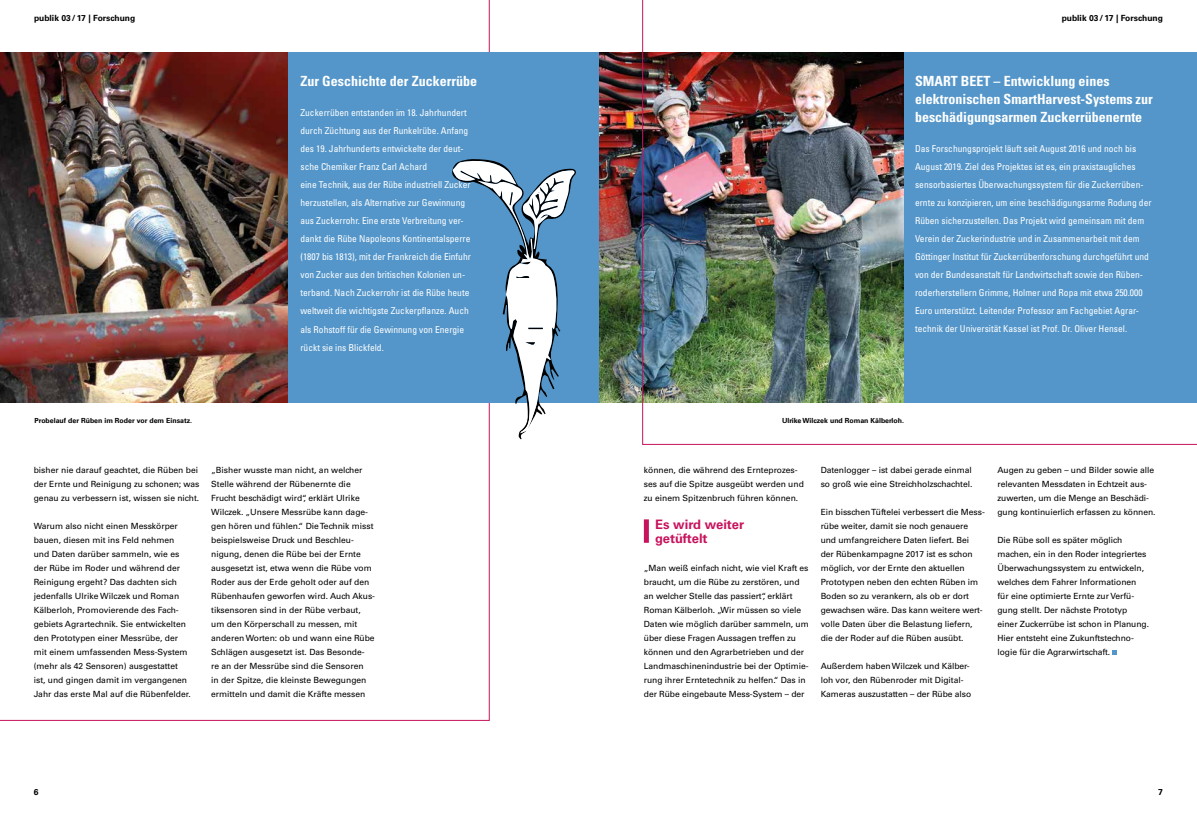
<style>
.page{position:relative;width:1197px;height:820px;background:#fff}
.page>*{position:absolute;margin:0;border:0;box-sizing:border-box;transform-origin:0 0}
.t1{font:700 condensed 14px/18px "Univers LT Std";color:#fff}
.t2{font:700 13px/14px "Univers LT Std";color:#c7135d}
.t3{font:condensed 9.5px/18px "Univers LT Std";color:#fff}
.t4{font:8.5px/14px "Univers LT Std";letter-spacing:-.005em;color:#000}
.t5{font:700 8.5px "Univers LT Std";color:#000}
.t6{font:700 7px "Univers LT Std";color:#000}
</style>
<div class="page">
<svg style="left:0;top:0;width:490px;height:721px"></svg>
<img style="left:598px;top:52px;width:43px;height:350px">
<img style="left:0;top:52px;width:288px;height:350px">
<div style="left:288px;top:52px;width:310px;height:350px;background:#5496c9"></div>
<div style="left:643px;top:519px;width:5px;height:23px;background:#c7135d"></div>
<svg style="left:1112px;top:650px;width:4px;height:4px"></svg>
<img style="left:641px;top:0;width:555px;height:445px">
<svg style="left:451px;top:159px;width:126px;height:280px"></svg>
<p class="t5" style="left:34px;top:13px;width:103px">publik 03/17 | Forschung</p>
<p class="t5" style="left:1061px;top:13px;width:103px">publik 03/17 | Forschung</p>
<h1 class="t1" style="left:300px;top:72px;width:178px">Zur Geschichte der Zuckerrübe</h1>
<p class="t3" style="left:300px;top:104px;width:172px">Zuckerrüben entstanden im 18. Jahrhundert durch Züchtung aus der Runkelrübe. Anfang des 19. Jahrhunderts entwickelte der deut&shy;sche Chemiker Franz Carl Achard<br>eine Technik, aus der Rübe industriell Zucker herzustellen, als Alternative zur Gewinnung aus Zuckerrohr. Eine erste Verbreitung ver&shy;dankt die Rübe Napoleons Kontinentalsperre (1807 bis 1813), mit der Frankreich die Einfuhr von Zucker aus den britischen Kolonien un&shy;terband. Nach Zuckerrohr ist die Rübe heute weltweit die wichtigste Zuckerpflanze. Auch als Rohstoff für die Gewinnung von Energie rückt sie ins Blickfeld.</p>
<h1 class="t1" style="left:914px;top:71px;width:239px">SMART BEET – Entwicklung eines elektronischen SmartHarvest-Systems zur beschädigungsarmen Zuckerrübenernte</h1>
<p class="t3" style="left:914px;top:139px;width:238px">Das Forschungsprojekt läuft seit August 2016 und noch bis August 2019. Ziel des Projektes ist es, ein praxistaugliches sensorbasiertes Überwachungssystem für die Zuckerrüben&shy;ernte zu konzipieren, um eine beschädigungsarme Rodung der Rüben sicherzustellen. Das Projekt wird gemeinsam mit dem Verein der Zuckerindustrie und in Zusammenarbeit mit dem Göttinger Institut für Zuckerrübenforschung durchgeführt und von der Bundesanstalt für Landwirtschaft sowie den Rüben&shy;roderherstellern Grimme, Holmer und Ropa mit etwa 250.000<br>Euro unterstützt. Leitender Professor am Fachgebiet Agrar&shy;technik der Universität Kassel ist Prof. Dr. Oliver Hensel.</p>
<p class="t6" style="left:35px;top:416px;width:159px">Probelauf der Rüben im Roder vor dem Einsatz.</p>
<p class="t6" style="left:782px;top:416px;width:123px">Ulrike Wilczek und Roman Kälberloh.</p>
<p class="t4" style="left:34px;top:462px;width:167px">bisher nie darauf geachtet, die Rüben bei der Ernte und Reinigung zu schonen; was genau zu verbessern ist, wissen sie nicht.</p>
<p class="t4" style="left:34px;top:518px;width:159px">Warum also nicht einen Messkörper bauen, diesen mit ins Feld nehmen und Daten darüber sammeln, wie es der Rübe im Roder und während der Reinigung ergeht? Das dachten sich jedenfalls Ulrike Wilczek und Roman Kälberloh, Promovierende des Fach&shy;gebiets Agrartechnik. Sie entwickelten den Prototypen einer Messrübe, der mit einem umfassenden Mess-System (mehr als 42 Sensoren) ausgestattet ist, und gingen damit im vergangenen Jahr das erste Mal auf die Rübenfelder.</p>
<p class="t4" style="left:211px;top:462px;width:165px">„Bisher wusste man nicht, an welcher Stelle während der Rübenernte die Frucht beschädigt wird“, erklärt Ulrike Wilczek. „Unsere Messrübe kann dage&shy;gen hören und fühlen.“ Die Technik misst beispielsweise Druck und Beschleu&shy;nigung, denen die Rübe bei der Ernte ausgesetzt ist, etwa wenn die Rübe vom Roder aus der Erde geholt oder auf den Rübenhaufen geworfen wird. Auch Akus&shy;tiksensoren sind in der Rübe verbaut, um den Körperschall zu messen, mit anderen Worten: ob und wann eine Rübe Schlägen ausgesetzt ist. Das Besonde-<br>re an der Messrübe sind die Sensoren<br>in der Spitze, die kleinste Bewegungen ermitteln und damit die Kräfte messen</p>
<p class="t4" style="left:643px;top:462px;width:161px">können, die während des Ernteprozes&shy;ses auf die Spitze ausgeübt werden und zu einem Spitzenbruch führen können.</p>
<h2 class="t2" style="left:655px;top:517px;width:90px">Es wird weiter getüftelt</h2>
<p class="t4" style="left:643px;top:560px;width:166px">„Man weiß einfach nicht, wie viel Kraft es braucht, um die Rübe zu zerstören, und an welcher Stelle das passiert“, erklärt Roman Kälberloh. „Wir müssen so viele Daten wie möglich darüber sammeln, um über diese Fragen Aussagen treffen zu können und den Agrarbetrieben und der Landmaschinenindustrie bei der Optimie&shy;rung ihrer Erntetechnik zu helfen.“ Das in der Rübe eingebaute Mess-System – der</p>
<p class="t4" style="left:820px;top:462px;width:153px">Datenlogger – ist dabei gerade einmal so groß wie eine Streichholzschachtel.</p>
<p class="t4" style="left:820px;top:504px;width:166px">Ein bisschen Tüftelei verbessert die Mess&shy;rübe weiter, damit sie noch genauere und umfangreichere Daten liefert. Bei<br>der Rübenkampagne 2017 ist es schon möglich, vor der Ernte den aktuellen Prototypen neben den echten Rüben im Boden so zu verankern, als ob er dort gewachsen wäre. Das kann weitere wert&shy;volle Daten über die Belastung liefern, die der Roder auf die Rüben ausübt.</p>
<p class="t4" style="left:820px;top:658px;width:152px">Außerdem haben Wilczek und Kälber&shy;loh vor, den Rübenroder mit Digital-<br>Kameras auszustatten – der Rübe also</p>
<p class="t4" style="left:997px;top:462px;width:160px">Augen zu geben – und Bilder sowie alle relevanten Messdaten in Echtzeit aus&shy;zuwerten, um die Menge an Beschädi&shy;gung kontinuierlich erfassen zu können.</p>
<p class="t4" style="left:997px;top:532px;width:153px">Die Rübe soll es später möglich machen, ein in den Roder integriertes Überwachungssystem zu entwickeln, welches dem Fahrer Informationen für eine optimierte Ernte zur Verfü&shy;gung stellt. Der nächste Prototyp einer Zuckerrübe ist schon in Planung.<br>Hier entsteht eine Zukunftstechno&shy;logie für die Agrarwirtschaft.</p>
<p class="t5" style="left:34px;top:786px;width:6px">6</p>
<p class="t5" style="left:1157px;top:786px;width:6px">7</p>
</div>
